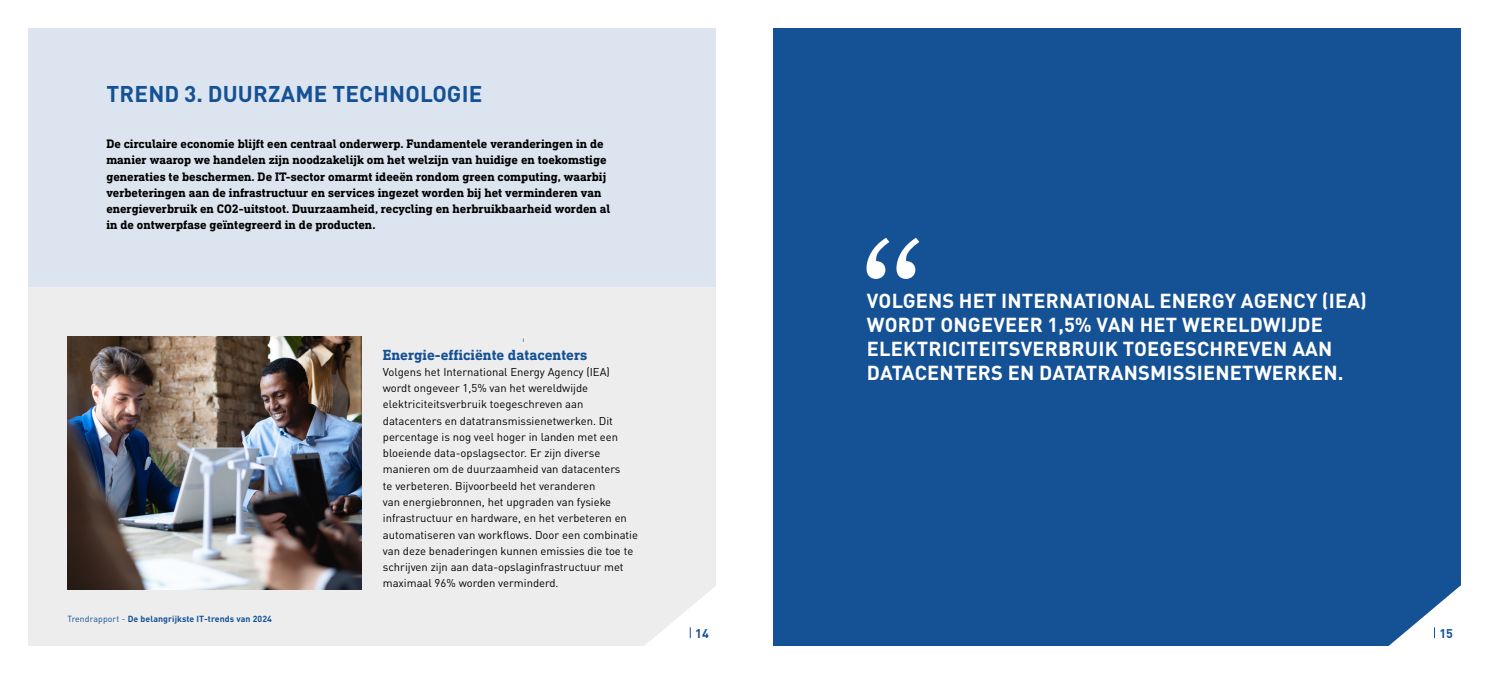
<style>
.page{position:relative;width:1489px;height:674px;background:#fff}
.page>*{position:absolute;margin:0;border:0;box-sizing:border-box;transform-origin:0 0}
.t1{font:700 22.5px "Bechtle DIN";letter-spacing:.01em;color:#155195}
.t2{font:700 20px/24px "Bechtle DIN";letter-spacing:.01em;color:#fff}
.t3{font:700 15px "DIN Next Slab Pro";color:#155195}
.t4{font:700 12.5px/16.2px "DIN Next Slab Pro";color:#000}
.t5{font:700 12.5px "Bechtle DIN";color:#155195}
.t6{font:11.25px/16.2px "Bechtle DIN";color:#000}
.t7{font:700 8.75px "Bechtle DIN";letter-spacing:.01em;color:#155195}
.s1{font-weight:400}
</style>
<div class="page">
<div style="left:28px;top:28px;width:688px;height:617px;background:#ededed"></div>
<div style="left:28px;top:28px;width:688px;height:258px;background:#dce5ef"></div>
<img style="left:67px;top:336px;width:294px;height:253px">
<div style="left:772px;top:28px;width:688px;height:617px;background:#155195"></div>
<svg style="left:866px;top:238px;width:53px;height:41px"></svg>
<svg style="left:1282px;top:521px;width:179px;height:125px"></svg>
<svg style="left:538px;top:586px;width:178px;height:60px"></svg>
<h1 class="t1" style="left:106px;top:75px;width:377px">TREND 3. DUURZAME TECHNOLOGIE</h1>
<p class="t4" style="left:106px;top:136px;width:505px">De circulaire economie blijft een centraal onderwerp. Fundamentele veranderingen in de manier waarop we handelen zijn noodzakelijk om het welzijn van huidige en toekomstige generaties te beschermen. De IT-sector omarmt ideeën rondom green computing, waarbij verbeteringen aan de infrastructuur en services ingezet worden bij het verminderen van energieverbruik en CO2-uitstoot. Duurzaamheid, recycling en herbruikbaarheid worden al in de ontwerpfase geïntegreerd in de producten.</p>
<p class="t7" style="left:67px;top:610px;width:206px"><span class="s1">Trendrapport -</span> De belangrijkste IT-trends van 2024</p>
<h3 class="t3" style="left:383px;top:345px;width:206px">Energie-efficiënte datacenters</h3>
<p class="t6" style="left:383px;top:362px;width:257px">Volgens het International Energy Agency (IEA) wordt ongeveer 1,5% van het wereldwijde elektriciteitsverbruik toegeschreven aan datacenters en datatransmissienetwerken. Dit percentage is nog veel hoger in landen met een bloeiende data-opslagsector. Er zijn diverse manieren om de duurzaamheid van datacenters<br>te verbeteren. Bijvoorbeeld het veranderen<br>van energiebronnen, het upgraden van fysieke infrastructuur en hardware, en het verbeteren en automatiseren van workflows. Door een combinatie van deze benaderingen kunnen emissies die toe te schrijven zijn aan data-opslaginfrastructuur met maximaal 96% worden verminderd.</p>
<p class="t5" style="left:695px;top:622px;width:15px">14</p>
<h2 class="t2" style="left:866px;top:286px;width:501px">VOLGENS HET INTERNATIONAL ENERGY AGENCY (IEA)<br>WORDT ONGEVEER 1,5% VAN HET WERELDWIJDE ELEKTRICITEITSVERBRUIK TOEGESCHREVEN AAN DATACENTERS EN DATATRANSMISSIENETWERKEN.</h2>
<p class="t5" style="left:1439px;top:622px;width:15px">15</p>
</div>
